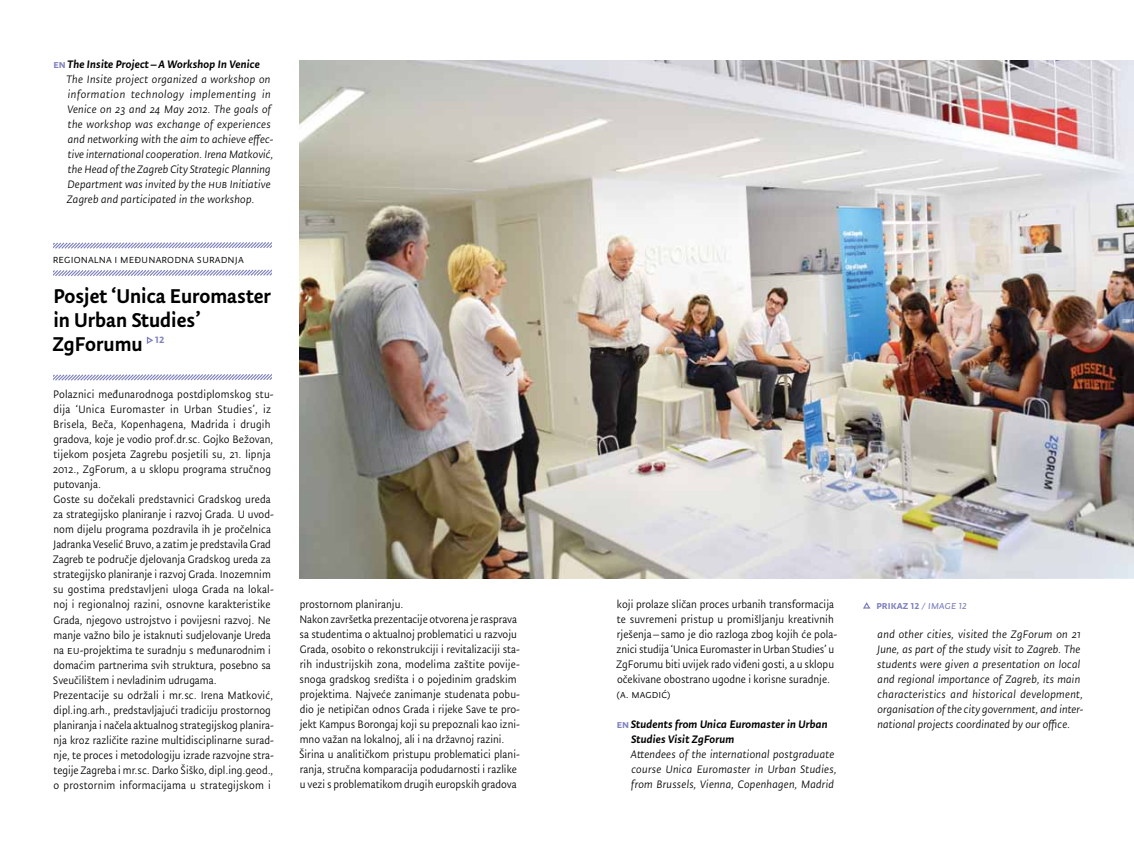
<style>
.page{position:relative;width:1134px;height:851px;background:#fff}
.page>*{position:absolute;margin:0;border:0;box-sizing:border-box;transform-origin:0 0}
.t1{font:500 22.5px/23.8px "Tempera Pro";color:#000}
.t2{font:12.5px "Tempera Pro Normal";letter-spacing:.01em;color:#000}
.t3{font:12.25px/15px "Tempera Pro Normal";color:#000}
.t4{font:italic 12.25px/15px "Tempera Pro Normal";letter-spacing:.01em;color:#000}
.t5{font:italic 500 12.25px/15px "Tempera Pro";letter-spacing:.01em;color:#000}
.t6{font:500 12.25px "Tempera Pro";letter-spacing:.01em;color:#7e81be}
.s1{font-style:normal;color:#7e81be}
.s2{font-family:"Tempera Pro Book B Italic";font-weight:400}
</style>
<div class="page">
<img style="left:299px;top:60px;width:835px;height:518px">
<svg style="left:53px;top:242px;width:218px;height:7px"></svg>
<svg style="left:53px;top:269px;width:218px;height:8px"></svg>
<svg style="left:146px;top:336px;width:8px;height:8px"></svg>
<svg style="left:53px;top:374px;width:218px;height:7px"></svg>
<svg style="left:863px;top:602px;width:8px;height:7px"></svg>
<p class="t5" style="left:53px;top:57px;width:208px"><span class="s1">en</span> The Insite Project – A Workshop In Venice</p>
<p class="t4" style="left:67px;top:72px;width:209px">The Insite project organized a workshop on information technology implementing in Venice on 23 and 24 May 2012. The goals of the workshop was exchange of experiences and networking with the aim to achieve effec&shy;tive international cooperation. Irena Matković, the Head of the Zagreb City Strategic Planning Department was invited by the hub Initiative Zagreb and participated in the workshop.</p>
<p class="t2" style="left:53px;top:252px;width:192px">regionalna i međunarodna suradnja</p>
<h1 class="t1" style="left:52px;top:284px;width:220px">Posjet ‘Unica Euromaster in Urban Studies’<br>ZgForumu <sup>12</sup></h1>
<p class="t3" style="left:53px;top:387px;width:223px">Polaznici međunarodnoga postdiplomskog stu&shy;dija ‘Unica Euromaster in Urban Studies’, iz Brisela, Beča, Kopenhagena, Madrida i drugih gradova, koje je vodio prof.dr.sc. Gojko Bežovan, tijekom posjeta Zagrebu posjetili su, 21. lipnja 2012., ZgForum, a u sklopu programa stručnog putovanja.<br>Goste su dočekali predstavnici Gradskog ureda za strategijsko planiranje i razvoj Grada. U uvod&shy;nom dijelu programa pozdravila ih je pročelnica Jadranka Veselić Bruvo, a zatim je predstavila Grad Zagreb te područje djelovanja Gradskog ureda za strategijsko planiranje i razvoj Grada. Inozemnim su gostima predstavljeni uloga Grada na lokal&shy;noj i regionalnoj razini, osnovne karakteristike Grada, njegovo ustrojstvo i povijesni razvoj. Ne manje važno bilo je istaknuti sudjelovanje Ureda na eu-projektima te suradnju s međunarodnim i domaćim partnerima svih struktura, posebno sa Sveučilištem i nevladinim udrugama.<br>Prezentacije su održali i mr.sc. Irena Matković, dipl.ing.arh., predstavljajući tradiciju prostornog planiranja i načela aktualnog strategijskog planira&shy;nja kroz različite razine multidisciplinarne surad&shy;nje, te proces i metodologiju izrade razvojne stra&shy;tegije Zagreba i mr.sc. Darko Šiško, dipl.ing.geod., o prostornim informacijama u strategijskom i</p>
<p class="t3" style="left:299px;top:597px;width:222px">prostornom planiranju.<br>Nakon završetka prezentacije otvorena je rasprava sa studentima o aktualnoj problematici u razvoju Grada, osobito o rekonstrukciji i revitalizaciji sta&shy;rih industrijskih zona, modelima zaštite povije&shy;snoga gradskog središta i o pojedinim gradskim projektima. Najveće zanimanje studenata pobu&shy;dio je netipičan odnos Grada i rijeke Save te pro&shy;jekt Kampus Borongaj koji su prepoznali kao izni&shy;mno važan na lokalnoj, ali i na državnoj razini.<br>Širina u analitičkom pristupu problematici plani&shy;ranja, stručna komparacija podudarnosti i razlike u vezi s problematikom drugih europskih gradova</p>
<p class="t3" style="left:616px;top:597px;width:223px">koji prolaze sličan proces urbanih transformacija te suvremeni pristup u promišljanju kreativnih rješenja –samo je dio razloga zbog kojih će pola&shy;znici studija ‘Unica Euromaster in Urban Studies’ u ZgForumu biti uvijek rado viđeni gosti, a u sklopu očekivane obostrano ugodne i korisne suradnje. (a. magdić)</p>
<p class="t5" style="left:631px;top:717px;width:198px;text-indent:-14px"><span class="s1">en</span> Students from Unica Euromaster in Urban<br>Studies Visit ZgForum</p>
<p class="t4" style="left:631px;top:747px;width:208px">Attendees of the international postgraduate course Unica Euromaster in Urban Studies, from Brussels, Vienna, Copenhagen, Madrid</p>
<p class="t6" style="left:876px;top:597px;width:92px">prikaz 12 <span class="s2">/ image 12</span></p>
<p class="t4" style="left:877px;top:627px;width:208px">and other cities, visited the ZgForum on 21<br>June, as part of the study visit to Zagreb. The students were given a presentation on local and regional importance of Zagreb, its main characteristics and historical development, organisation of the city government, and inter&shy;national projects coordinated by our office.</p>
</div>
